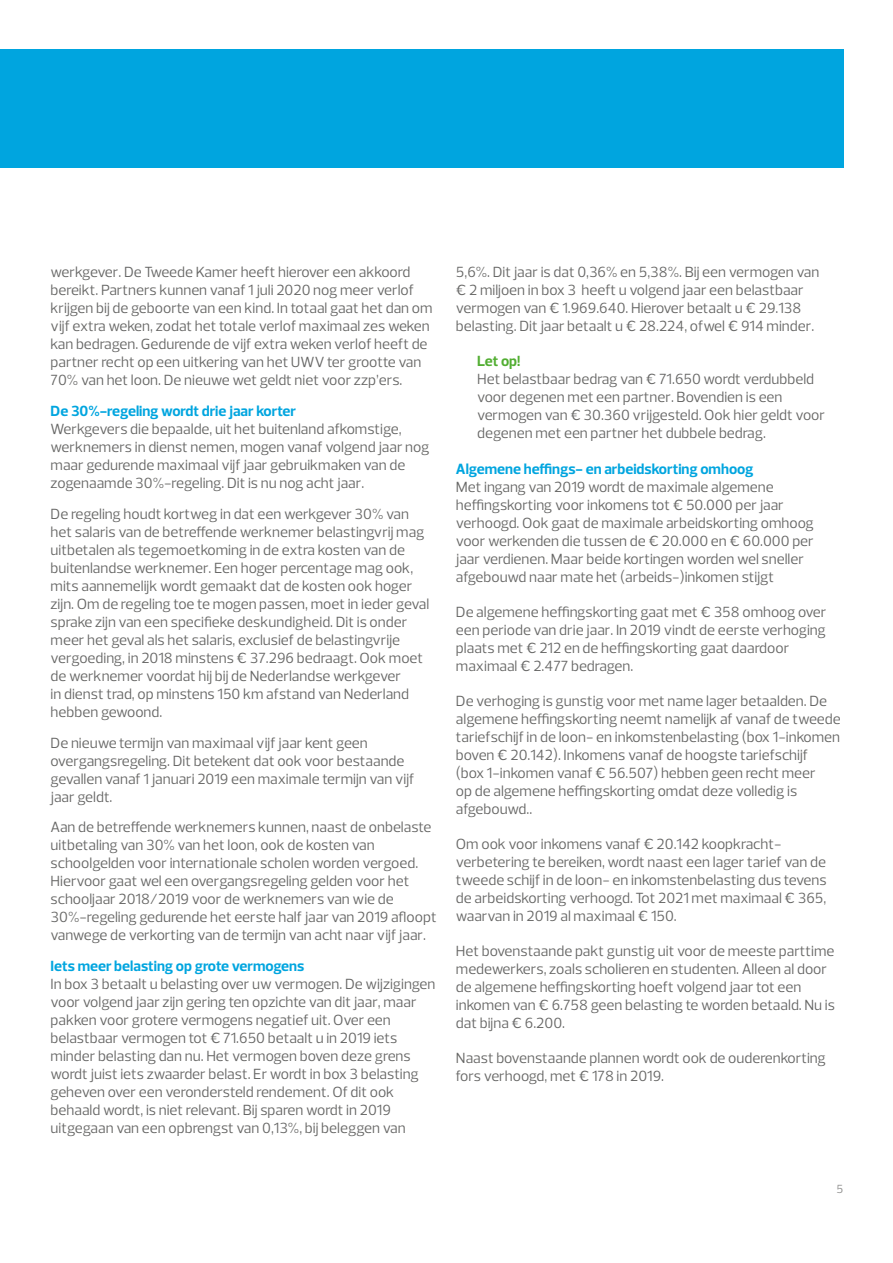
<style>
.page{position:relative;width:893px;height:1263px;background:#fff}
.page>*{position:absolute;margin:0;border:0;box-sizing:border-box;transform-origin:0 0}
.t1{font:15px/18px "Prelo";color:#666665}
.t2{font:700 15px "Prelo";color:#00a5df}
.t3{font:700 15px "Prelo";color:#52ae32}
.t4{font:12px "Prelo";color:#8c8c8b}
</style>
<div class="page">
<div style="left:0;top:50px;width:843px;height:118px;background:#00a5df"></div>
<p class="t1" style="left:51px;top:263px;width:383px">werkgever. De Tweede Kamer heeft hierover een akkoord bereikt. Partners kunnen vanaf 1 juli 2020 nog meer verlof krijgen bij de geboorte van een kind. In totaal gaat het dan om vijf extra weken, zodat het totale verlof maximaal zes weken kan bedragen. Gedurende de vijf extra weken verlof heeft de partner recht op een uitkering van het UWV ter grootte van 70% van het loon. De nieuwe wet geldt niet voor zzp’ers.</p>
<p class="t2" style="left:51px;top:402px;width:247px">De 30%-regeling wordt drie jaar korter</p>
<p class="t1" style="left:51px;top:420px;width:380px">Werkgevers die bepaalde, uit het buitenland afkomstige, werknemers in dienst nemen, mogen vanaf volgend jaar nog maar gedurende maximaal vijf jaar gebruikmaken van de zogenaamde 30%-regeling. Dit is nu nog acht jaar.</p>
<p class="t1" style="left:51px;top:505px;width:380px">De regeling houdt kortweg in dat een werkgever 30% van het salaris van de betreffende werknemer belastingvrij mag uitbetalen als tegemoetkoming in de extra kosten van de buitenlandse werknemer. Een hoger percentage mag ook, mits aannemelijk wordt gemaakt dat de kosten ook hoger zijn. Om de regeling toe te mogen passen, moet in ieder geval sprake zijn van een specifieke deskundigheid. Dit is onder meer het geval als het salaris, exclusief de belastingvrije vergoeding, in 2018 minstens € 37.296 bedraagt. Ook moet de werknemer voordat hij bij de Nederlandse werkgever<br>in dienst trad, op minstens 150 km afstand van Nederland hebben gewoond.</p>
<p class="t1" style="left:51px;top:733px;width:365px">De nieuwe termijn van maximaal vijf jaar kent geen overgangsregeling. Dit betekent dat ook voor bestaande gevallen vanaf 1 januari 2019 een maximale termijn van vijf jaar geldt.</p>
<p class="t1" style="left:51px;top:818px;width:388px">Aan de betreffende werknemers kunnen, naast de onbelaste uitbetaling van 30% van het loon, ook de kosten van schoolgelden voor internationale scholen worden vergoed.<br>Hiervoor gaat wel een overgangsregeling gelden voor het schooljaar 2018/2019 voor de werknemers van wie de 30%-regeling gedurende het eerste half jaar van 2019 afloopt vanwege de verkorting van de termijn van acht naar vijf jaar.</p>
<p class="t2" style="left:51px;top:957px;width:255px">Iets meer belasting op grote vermogens</p>
<p class="t1" style="left:51px;top:975px;width:386px">In box 3 betaalt u belasting over uw vermogen. De wijzigingen voor volgend jaar zijn gering ten opzichte van dit jaar, maar pakken voor grotere vermogens negatief uit. Over een belastbaar vermogen tot € 71.650 betaalt u in 2019 iets minder belasting dan nu. Het vermogen boven deze grens wordt juist iets zwaarder belast. Er wordt in box 3 belasting geheven over een verondersteld rendement. Of dit ook behaald wordt, is niet relevant. Bij sparen wordt in 2019 uitgegaan van een opbrengst van 0,13%, bij beleggen van</p>
<p class="t1" style="left:456px;top:263px;width:365px">5,6%. Dit jaar is dat 0,36% en 5,38%. Bij een vermogen van € 2 miljoen in box 3 heeft u volgend jaar een belastbaar vermogen van € 1.969.640. Hierover betaalt u € 29.138 belasting. Dit jaar betaalt u € 28.224, ofwel € 914 minder.</p>
<p class="t3" style="left:477px;top:352px;width:45px">Let op!</p>
<p class="t1" style="left:477px;top:370px;width:349px">Het belastbaar bedrag van € 71.650 wordt verdubbeld voor degenen met een partner. Bovendien is een vermogen van € 30.360 vrijgesteld. Ook hier geldt voor degenen met een partner het dubbele bedrag.</p>
<p class="t2" style="left:456px;top:460px;width:299px">Algemene heffings- en arbeidskorting omhoog</p>
<p class="t1" style="left:456px;top:478px;width:359px">Met ingang van 2019 wordt de maximale algemene heffingskorting voor inkomens tot € 50.000 per jaar verhoogd. Ook gaat de maximale arbeidskorting omhoog voor werkenden die tussen de € 20.000 en € 60.000 per jaar verdienen. Maar beide kortingen worden wel sneller afgebouwd naar mate het (arbeids-)inkomen stijgt</p>
<p class="t1" style="left:456px;top:603px;width:372px">De algemene heffingskorting gaat met € 358 omhoog over een periode van drie jaar. In 2019 vindt de eerste verhoging plaats met € 212 en de heffingskorting gaat daardoor maximaal € 2.477 bedragen.</p>
<p class="t1" style="left:456px;top:692px;width:386px">De verhoging is gunstig voor met name lager betaalden. De algemene heffingskorting neemt namelijk af vanaf de tweede tariefschijf in de loon- en inkomstenbelasting (box 1-inkomen boven € 20.142). Inkomens vanaf de hoogste tariefschijf<br>(box 1-inkomen vanaf € 56.507) hebben geen recht meer<br>op de algemene heffingskorting omdat deze volledig is afgebouwd..</p>
<p class="t1" style="left:456px;top:835px;width:372px">Om ook voor inkomens vanaf € 20.142 koopkracht&shy;verbetering te bereiken, wordt naast een lager tarief van de tweede schijf in de loon- en inkomstenbelasting dus tevens de arbeidskorting verhoogd. Tot 2021 met maximaal € 365, waarvan in 2019 al maximaal € 150.</p>
<p class="t1" style="left:456px;top:942px;width:381px">Het bovenstaande pakt gunstig uit voor de meeste parttime medewerkers, zoals scholieren en studenten. Alleen al door de algemene heffingskorting hoeft volgend jaar tot een inkomen van € 6.758 geen belasting te worden betaald. Nu is dat bijna € 6.200.</p>
<p class="t1" style="left:456px;top:1049px;width:371px">Naast bovenstaande plannen wordt ook de ouderenkorting fors verhoogd, met € 178 in 2019.</p>
<p class="t4" style="left:837px;top:1181px;width:8px">5</p>
</div>
